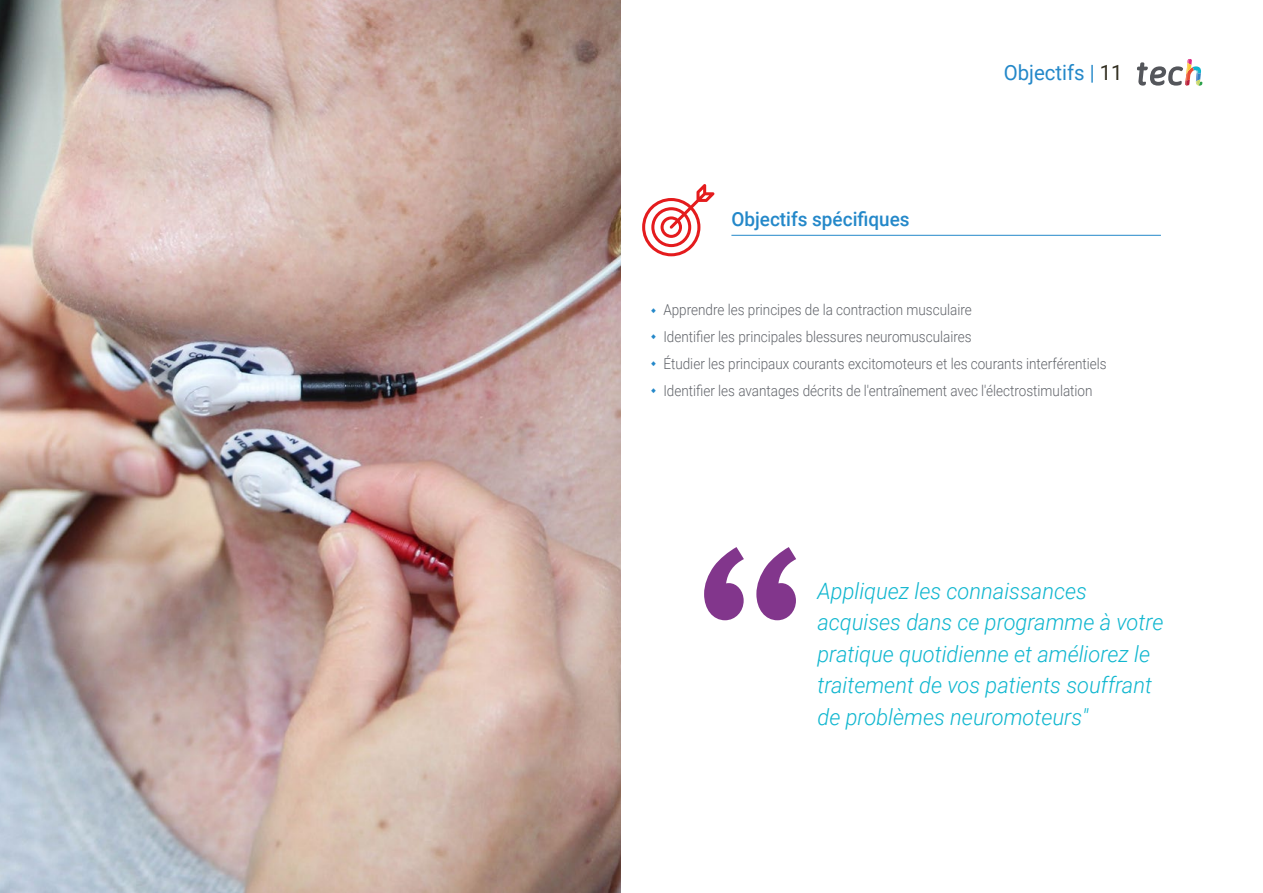
<style>
.page{position:relative;width:1263px;height:893px;background:#fff}
.page>*{position:absolute;margin:0;border:0;box-sizing:border-box;transform-origin:0 0}
.t1{font:italic 300 22.5px/31.5px "Roboto";color:#0fb6cf}
.t2{font:21px "Roboto";color:#2488c9}
.t3{font:500 19.5px "Roboto";color:#2488c9}
.t4{font:300 15px/26.7px "Roboto";color:#61646a;scale:.9 1}
.s1{color:#312e20}
</style>
<div class="page">
<hr style="left:731px;top:235px;width:430px;height:1px;background:#2488c9">
<svg style="left:642px;top:184px;width:72px;height:72px"></svg>
<img style="left:0;top:0;width:621px;height:893px">
<svg style="left:1137px;top:59px;width:65px;height:27px"></svg>
<svg style="left:704px;top:547px;width:92px;height:73px"></svg>
<h3 class="t3" style="left:731px;top:206px;width:180px">Objectifs spécifiques</h3>
<h2 class="t2" style="left:1004px;top:57px;width:120px">Objectifs | <span class="s1">11</span></h2>
<p class="t4" style="left:663px;top:296px;width:494px">Apprendre les principes de la contraction musculaire<br>Identifier les principales blessures neuromusculaires<br>Étudier les principaux courants excitomoteurs et les courants interférentiels Identifier les avantages décrits de l'entraînement avec l'électrostimulation</p>
<h1 class="t1" style="left:817px;top:574px;width:348px">Appliquez les connaissances acquises dans ce programme à votre pratique quotidienne et améliorez le traitement de vos patients souffrant de problèmes neuromoteurs"</h1>
</div>
